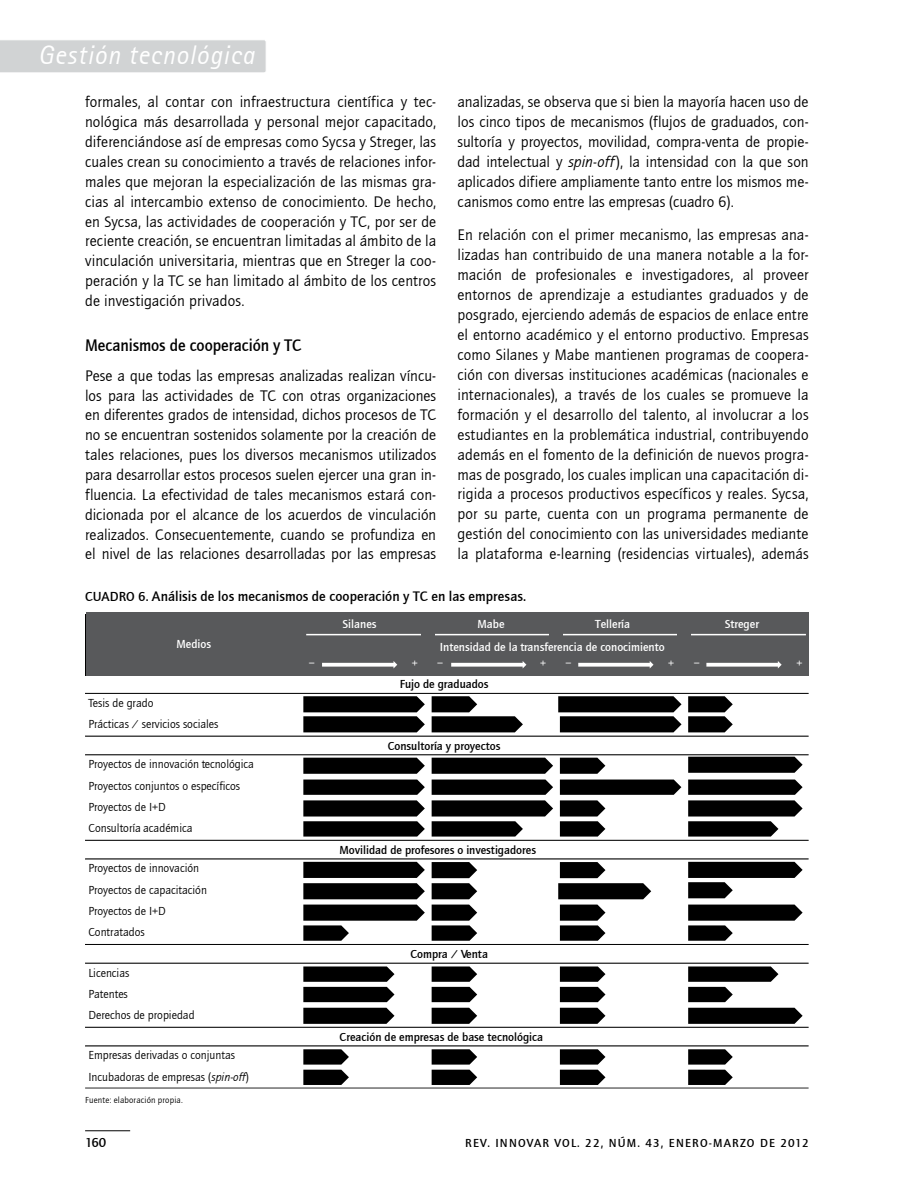
<style>
.page{position:relative;width:915px;height:1191px;background:#fff}
.page>*{position:absolute;margin:0;border:0;box-sizing:border-box;transform-origin:0 0}
.t1{font:italic 27px "AT Rotis Sans Serif";letter-spacing:.04em;color:#fff;scale:.95 1}
.t2{font:17.25px "Quay Sans Md ITCTT";color:#000;scale:.95 1}
.t3{font:15.75px/20px "Quay Sans ITCTT Book";letter-spacing:.01em;color:#000;text-align:justify}
.t4{font:14.25px "Quay Sans Md ITCTT";color:#000}
.t5{font:13.5px "Quay Sans Md ITCTT";color:#000}
.t6{font:12px/21.3px "Quay Sans ITCTT Book";color:#000}
.t7{font:12px "Quay Sans Md ITCTT";color:#000}
.t8{font:12px "Quay Sans Md ITCTT";color:#fff}
.t9{font:12px "Quay Sans Md ITCTT";letter-spacing:.1em;color:#000}
.t10{font:12px "Quay Sans ITCTT Book";color:#fff}
.t11{font:9px "Quay Sans ITCTT Book";letter-spacing:.02em;color:#000}
.s1{font-style:italic}
.s2{font-size:13.5px}
</style>
<div class="page">
<hr style="left:85px;top:1130px;width:45px;height:1px;background:#000">
<div style="left:0;top:40px;width:266px;height:33px;background:#d1d3d4"></div>
<div style="left:86px;top:615px;width:722px;height:60px;background:#58595b"></div>
<hr style="left:306px;top:634px;width:115px;height:1px;background:#fff">
<hr style="left:434px;top:634px;width:115px;height:1px;background:#fff">
<hr style="left:562px;top:634px;width:115px;height:1px;background:#fff">
<hr style="left:85px;top:614px;width:1px;height:61px;background:#000">
<hr style="left:86px;top:612px;width:722px;height:3px;background:#58595b">
<hr style="left:690px;top:634px;width:115px;height:1px;background:#fff">
<hr style="left:85px;top:693px;width:723px;height:1px;background:#000">
<hr style="left:85px;top:736px;width:723px;height:1px;background:#000">
<hr style="left:85px;top:754px;width:723px;height:1px;background:#000">
<hr style="left:85px;top:840px;width:723px;height:1px;background:#000">
<hr style="left:85px;top:858px;width:723px;height:1px;background:#000">
<hr style="left:85px;top:944px;width:723px;height:1px;background:#000">
<hr style="left:85px;top:963px;width:723px;height:1px;background:#000">
<hr style="left:85px;top:1027px;width:723px;height:1px;background:#000">
<hr style="left:85px;top:1045px;width:723px;height:1px;background:#000">
<hr style="left:85px;top:1087px;width:723px;height:1px;background:#000">
<svg style="left:303px;top:1049px;width:46px;height:36px"></svg>
<svg style="left:303px;top:966px;width:92px;height:58px"></svg>
<svg style="left:303px;top:861px;width:175px;height:80px"></svg>
<svg style="left:431px;top:966px;width:47px;height:58px"></svg>
<svg style="left:431px;top:1049px;width:47px;height:36px"></svg>
<svg style="left:303px;top:696px;width:220px;height:37px"></svg>
<svg style="left:558px;top:862px;width:94px;height:79px"></svg>
<svg style="left:559px;top:966px;width:47px;height:58px"></svg>
<svg style="left:559px;top:1049px;width:47px;height:36px"></svg>
<svg style="left:558px;top:696px;width:175px;height:37px"></svg>
<svg style="left:688px;top:1049px;width:45px;height:36px"></svg>
<svg style="left:302px;top:755px;width:502px;height:82px"></svg>
<svg style="left:688px;top:861px;width:115px;height:80px"></svg>
<svg style="left:688px;top:966px;width:115px;height:58px"></svg>
<svg style="left:322px;top:661px;width:75px;height:7px"></svg>
<svg style="left:451px;top:661px;width:75px;height:7px"></svg>
<svg style="left:578px;top:661px;width:75px;height:7px"></svg>
<svg style="left:706px;top:661px;width:75px;height:7px"></svg>
<h1 class="t1" style="left:38px;top:39px;width:229px">Gestión tecnológica</h1>
<p class="t3" style="left:85px;top:93px;width:352px">formales, al contar con infraestructura científica y tec&shy;nológica más desarrollada y personal mejor capacitado, diferenciándose así de empresas como Sycsa y Streger, las cuales crean su conocimiento a través de relaciones infor&shy;males que mejoran la especialización de las mismas gra&shy;cias al intercambio extenso de conocimiento. De hecho, en Sycsa, las actividades de cooperación y TC, por ser de reciente creación, se encuentran limitadas al ámbito de la vinculación universitaria, mientras que en Streger la coo&shy;peración y la TC se han limitado al ámbito de los centros de investigación privados.</p>
<p class="t2" style="left:85px;top:336px;width:220px">Mecanismos de cooperación y TC</p>
<p class="t3" style="left:85px;top:366px;width:352px">Pese a que todas las empresas analizadas realizan víncu&shy;los para las actividades de TC con otras organizaciones en diferentes grados de intensidad, dichos procesos de TC no se encuentran sostenidos solamente por la creación de tales relaciones, pues los diversos mecanismos utilizados para desarrollar estos procesos suelen ejercer una gran in&shy;fluencia. La efectividad de tales mecanismos estará con&shy;dicionada por el alcance de los acuerdos de vinculación realizados. Consecuentemente, cuando se profundiza en el nivel de las relaciones desarrolladas por las empresas</p>
<p class="t3" style="left:457px;top:92px;width:352px">analizadas, se observa que si bien la mayoría hacen uso de los cinco tipos de mecanismos (flujos de graduados, con&shy;sultoría y proyectos, movilidad, compra-venta de propie&shy;dad intelectual y <span class="s1">spin-off</span>), la intensidad con la que son aplicados difiere ampliamente tanto entre los mismos me&shy;canismos como entre las empresas (cuadro 6).</p>
<p class="t3" style="left:457px;top:225px;width:352px">En relación con el primer mecanismo, las empresas ana&shy;lizadas han contribuido de una manera notable a la for&shy;mación de profesionales e investigadores, al proveer entornos de aprendizaje a estudiantes graduados y de posgrado, ejerciendo además de espacios de enlace entre el entorno académico y el entorno productivo. Empresas como Silanes y Mabe mantienen programas de coopera&shy;ción con diversas instituciones académicas (nacionales e internacionales), a través de los cuales se promueve la formación y el desarrollo del talento, al involucrar a los estudiantes en la problemática industrial, contribuyendo además en el fomento de la definición de nuevos progra&shy;mas de posgrado, los cuales implican una capacitación di&shy;rigida a procesos productivos específicos y reales. Sycsa, por su parte, cuenta con un programa permanente de gestión del conocimiento con las universidades mediante la plataforma e-learning (residencias virtuales), además</p>
<p class="t5" style="left:85px;top:589px;width:26px">CUADRO</p>
<p class="t4" style="left:138px;top:588px;width:389px"><span class="s2">6.</span> Análisis de los mecanismos de cooperación y TC en las empresas.</p>
<p class="t8" style="left:176px;top:637px;width:36px">Medios</p>
<p class="t6" style="left:88px;top:692px;width:131px">Tesis de grado<br>Prácticas / servicios sociales</p>
<p class="t6" style="left:88px;top:753px;width:167px">Proyectos de innovación tecnológica<br>Proyectos conjuntos o específicos<br>Proyectos de I+D<br>Consultoría académica</p>
<p class="t6" style="left:88px;top:858px;width:120px">Proyectos de innovación<br>Proyectos de capacitación<br>Proyectos de I+D<br>Contratados</p>
<p class="t6" style="left:88px;top:962px;width:108px">Licencias<br>Patentes<br>Derechos de propiedad</p>
<p class="t6" style="left:88px;top:1044px;width:162px">Empresas derivadas o conjuntas<br>Incubadoras de empresas (<span class="s1">spin-off</span>)</p>
<p class="t11" style="left:85px;top:1095px;width:99px">Fuente: elaboración propia.</p>
<p class="t8" style="left:342px;top:617px;width:35px">Silanes</p>
<p class="t8" style="left:477px;top:617px;width:28px">Mabe</p>
<p class="t8" style="left:595px;top:617px;width:37px">Tellería</p>
<p class="t8" style="left:724px;top:617px;width:36px">Streger</p>
<p class="t8" style="left:439px;top:640px;width:226px">Intensidad de la transferencia de conocimiento</p>
<p class="t7" style="left:399px;top:677px;width:90px">Fujo de graduados</p>
<p class="t10" style="left:309px;top:656px;width:7px">–</p>
<p class="t10" style="left:411px;top:656px;width:7px">+</p>
<p class="t10" style="left:437px;top:656px;width:7px">–</p>
<p class="t10" style="left:540px;top:656px;width:7px">+</p>
<p class="t10" style="left:565px;top:656px;width:7px">–</p>
<p class="t10" style="left:668px;top:656px;width:7px">+</p>
<p class="t10" style="left:693px;top:656px;width:7px">–</p>
<p class="t10" style="left:796px;top:656px;width:7px">+</p>
<p class="t7" style="left:387px;top:739px;width:114px">Consultoría y proyectos</p>
<p class="t7" style="left:339px;top:843px;width:198px">Movilidad de profesores o investigadores</p>
<p class="t7" style="left:410px;top:947px;width:79px">Compra / Venta</p>
<p class="t7" style="left:339px;top:1030px;width:205px">Creación de empresas de base tecnológica</p>
<p class="t5" style="left:85px;top:1135px;width:23px">160</p>
<p class="t9" style="left:465px;top:1136px;width:345px">rev. innovar vol. 22, núm. 43, enero-marzo de 2012</p>
</div>
